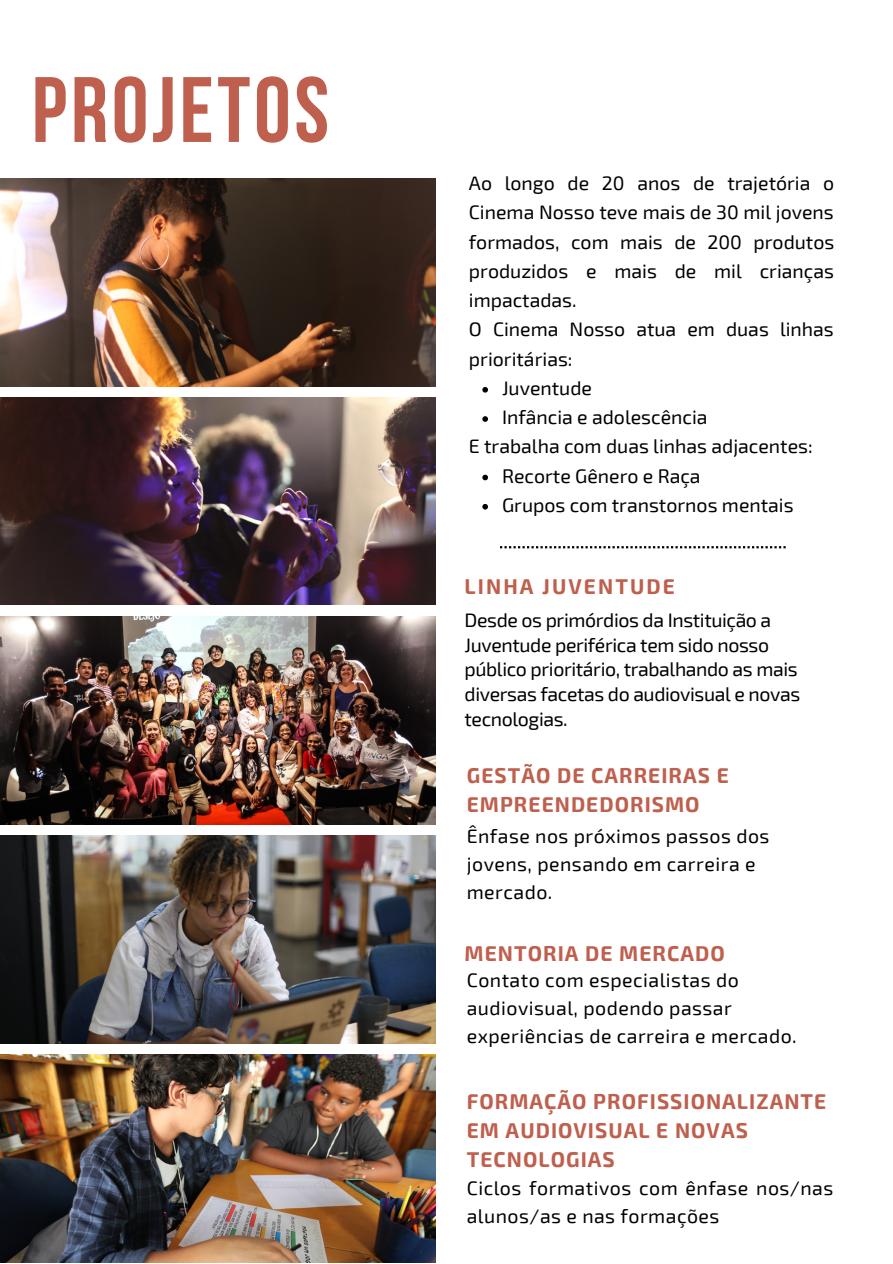
<style>
.page{position:relative;width:893px;height:1264px;background:#fff}
.page>*{position:absolute;margin:0;border:0;box-sizing:border-box;transform-origin:0 0}
.t1{font:700 92.55px "Bebas Neue";letter-spacing:.04em;color:#bf5f4d}
.t2{font:700 21px/29.2px "Exo 2";letter-spacing:.05em;color:#bf5f4d}
.t3{font:700 21px "Exo 2";letter-spacing:.1em;color:#bf5f4d}
.t4{font:19.5px/29.2px "Exo 2";color:#000;text-align:justify}
.t5{font:19.5px/28px "Exo 2";letter-spacing:.025em;color:#000}
.t6{font:19.5px/24.8px "Exo 2";letter-spacing:-.02em;color:#000}
</style>
<div class="page">
<img style="left:0;top:178px;width:435px;height:208px">
<img style="left:0;top:398px;width:435px;height:207px">
<img style="left:0;top:616px;width:435px;height:208px">
<img style="left:0;top:835px;width:435px;height:208px">
<img style="left:0;top:1054px;width:435px;height:208px">
<svg style="left:482px;top:387px;width:6px;height:5px"></svg>
<svg style="left:482px;top:416px;width:6px;height:6px"></svg>
<svg style="left:482px;top:474px;width:6px;height:6px"></svg>
<svg style="left:482px;top:504px;width:6px;height:5px"></svg>
<svg style="left:500px;top:546px;width:285px;height:2px"></svg>
<p class="t1" style="left:32px;top:72px;width:299px">PROJETOS</p>
<p class="t4" style="left:469px;top:168px;width:367px">Ao longo de 20 anos de trajetória o Cinema Nosso teve mais de 30 mil jovens formados, com mais de 200 produtos produzidos e mais de mil crianças impactadas.</p>
<p class="t4" style="left:469px;top:314px;width:366px">O Cinema Nosso atua em duas linhas prioritárias:</p>
<p class="t4" style="left:502px;top:372px;width:91px">Juventude</p>
<p class="t4" style="left:502px;top:401px;width:207px">Infância e adolescência</p>
<p class="t4" style="left:469px;top:431px;width:345px">E trabalha com duas linhas adjacentes:</p>
<p class="t4" style="left:502px;top:460px;width:200px">Recorte Gênero e Raça</p>
<p class="t4" style="left:502px;top:489px;width:293px">Grupos com transtornos mentais</p>
<p class="t3" style="left:464px;top:573px;width:212px">LINHA JUVENTUDE</p>
<p class="t6" style="left:464px;top:606px;width:337px">Desde os primórdios da Instituição a Juventude periférica tem sido nosso público prioritário, trabalhando as mais diversas facetas do audiovisual e novas tecnologias.</p>
<p class="t2" style="left:466px;top:759px;width:263px">GESTÃO DE CARREIRAS E<br>EMPREENDEDORISMO</p>
<p class="t5" style="left:466px;top:821px;width:304px">Ênfase nos próximos passos dos jovens, pensando em carreira e mercado.</p>
<p class="t2" style="left:464px;top:937px;width:262px">MENTORIA DE MERCADO</p>
<p class="t5" style="left:466px;top:965px;width:331px">Contato com especialistas do audiovisual, podendo passar experiências de carreira e mercado.</p>
<p class="t2" style="left:466px;top:1085px;width:361px">FORMAÇÃO PROFISSIONALIZANTE<br>EM AUDIOVISUAL E NOVAS<br>TECNOLOGIAS</p>
<p class="t5" style="left:466px;top:1173px;width:368px">Ciclos formativos com ênfase nos/nas alunos/as e nas formações</p>
</div>
